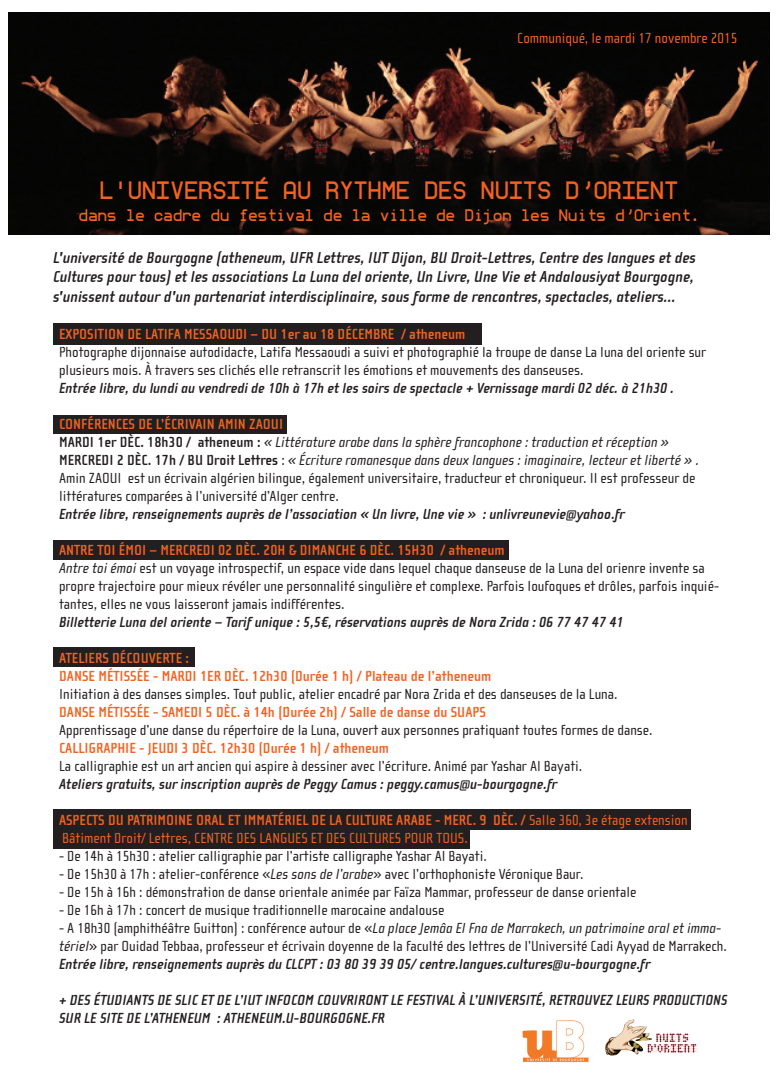
<style>
.page{position:relative;width:780px;height:1088px;background:#fff}
.page>*{position:absolute;margin:0;border:0;box-sizing:border-box;transform-origin:0 0}
.t1{font:22.5px "mono MMM5";color:#f26221;scale:.94 1}
.t2{font:italic 700 16.25px/19.5px "Cholla Sans OT";color:#231f20}
.t3{font:15px/18px "Cholla Sans OT";color:#231f20}
.t4{font:italic 700 15px "Cholla Sans OT";color:#231f20}
.t5{font:700 15px/18px "Cholla Sans OT";color:#f26221}
.t6{font:15px/18px "Cholla Sans OT";color:#f26221}
.t7{font:15px "mono MMM5";color:#f26221;scale:.94 1}
.s1{font-weight:700;color:#f26221}
.s2{font-weight:700}
.s3{font-style:italic}
.s4{font-weight:700;font-style:italic}
</style>
<div class="page">
<div style="left:53px;top:323px;width:429px;height:21px;background:#231f20"></div>
<div style="left:53px;top:415px;width:233px;height:19px;background:#231f20"></div>
<div style="left:53px;top:541px;width:455px;height:19px;background:#231f20"></div>
<div style="left:53px;top:647px;width:142px;height:19px;background:#231f20"></div>
<div style="left:53px;top:809px;width:637px;height:20px;background:#231f20"></div>
<div style="left:53px;top:829px;width:416px;height:20px;background:#231f20"></div>
<img style="left:9px;top:12px;width:760px;height:222px">
<img style="left:522px;top:1020px;width:67px;height:43px">
<img style="left:605px;top:1019px;width:93px;height:37px">
<p class="t6" style="left:517px;top:29px;width:222px">Communiqué, le mardi 17 novembre 2015</p>
<h1 class="t1" style="left:101px;top:176px;width:617px">L'UNIVERSITé AU RYTHME DES NUITS D’ORIENT</h1>
<p class="t7" style="left:80px;top:206px;width:662px">dans le cadre du festival de la ville de Dijon les Nuits d’Orient.</p>
<p class="t2" style="left:53px;top:248px;width:644px">L'université de Bourgogne (atheneum, UFR Lettres, IUT Dijon, BU Droit-Lettres, Centre des langues et des<br>Cultures pour tous) et les associations La Luna del oriente, Un Livre, Une Vie et Andalousiyat Bourgogne, s'unissent autour d'un partenariat interdisciplinaire, sous forme de rencontres, spectacles, ateliers...</p>
<p class="t5" style="left:59px;top:325px;width:408px">EXPOSITION DE LATIFA MESSAOUDI – DU 1er au 18 DÉCEMBRE / atheneum</p>
<p class="t3" style="left:59px;top:343px;width:648px">Photographe dijonnaise autodidacte, Latifa Messaoudi a suivi et photographié la troupe de danse La luna del oriente sur plusieurs mois. à travers ses clichés elle retranscrit les émotions et mouvements des danseuses.</p>
<p class="t4" style="left:59px;top:380px;width:616px">Entrée libre, du lundi au vendredi de 10h à 17h et les soirs de spectacle + Vernissage mardi 02 déc. à 21h30 .</p>
<p class="t3" style="left:59px;top:415px;width:641px"><span class="s1">CONFÉRENCES DE L’ÉCRIVAIN AMIN ZAOUI<br></span><span class="s2">MARDI 1er DÈC. 18h30 / atheneum :</span> <span class="s3">« Littérature arabe dans la sphère francophone : traduction et réception » </span><span class="s2">MERCREDI 2 DÈC. 17h / BU Droit Lettres</span> : <span class="s3">« Écriture romanesque dans deux langues : imaginaire, lecteur et liberté » .<br></span>Amin ZAOUI est un écrivain algérien bilingue, également universitaire, traducteur et chroniqueur. Il est professeur de littératures comparées à l’université d’Alger centre.</p>
<p class="t4" style="left:59px;top:506px;width:568px">Entrée libre, renseignements auprès de l’association « Un livre, Une vie » : unlivreunevie@yahoo.fr</p>
<p class="t3" style="left:59px;top:541px;width:661px"><span class="s1">ANTRE TOI ÉMOI – MERCREDI 02 DÈC. 20H &amp; DIMANCHE 6 DÈC. 15H30 / atheneum<br></span><span class="s3">Antre toi émoi</span> est un voyage introspectif, un espace vide dans lequel chaque danseuse de la Luna del orienre invente sa propre trajectoire pour mieux révéler une personnalité singulière et complexe. Parfois loufoques et drôles, parfois inquié&shy;tantes, elles ne vous laisseront jamais indifférentes.</p>
<p class="t4" style="left:59px;top:614px;width:566px">Billetterie Luna del oriente – Tarif unique : 5,5€, réservations auprès de Nora Zrida : 06 77 47 47 41</p>
<p class="t5" style="left:59px;top:649px;width:433px">ATELIERS DÉCOUVERTE :<br>DANSE MÉTISSÉE - MARDI 1ER DÈC. 12h30 (Durée 1 h) / Plateau de l’atheneum</p>
<p class="t3" style="left:59px;top:685px;width:560px">Initiation à des danses simples. Tout public, atelier encadré par Nora Zrida et des danseuses de la Luna.</p>
<p class="t5" style="left:59px;top:703px;width:428px">DANSE MÉTISSÉE - SAMEDI 5 DÈC. à 14h (Durée 2h) / Salle de danse du SUAPS</p>
<p class="t3" style="left:59px;top:721px;width:595px">Apprentissage d’une danse du répertoire de la Luna, ouvert aux personnes pratiquant toutes formes de danse.</p>
<p class="t5" style="left:59px;top:739px;width:331px">CALLIGRAPHIE - JEUDI 3 DÈC. 12h30 (Durée 1 h) / atheneum</p>
<p class="t3" style="left:59px;top:757px;width:524px">La calligraphie est un art ancien qui aspire à dessiner avec l’écriture. Animé par Yashar Al Bayati.</p>
<p class="t4" style="left:59px;top:776px;width:500px">Ateliers gratuits, sur inscription auprès de Peggy Camus : peggy.camus@u-bourgogne.fr</p>
<p class="t5" style="left:59px;top:811px;width:8px">aspects</p>
<p class="t5" style="left:108px;top:811px;width:33px">du Patrimoine</p>
<p class="t5" style="left:196px;top:811px;width:8px">oral</p>
<p class="t5" style="left:228px;top:811px;width:24px">et immatériel</p>
<p class="t5" style="left:311px;top:811px;width:42px">delaculture</p>
<p class="t5" style="left:396px;top:811px;width:8px">arabe</p>
<p class="t6" style="left:62px;top:811px;width:627px;text-indent:373px"><span class="s2">- MERC. 9 DÈC. /</span> Salle 360, 3e étage extension<br>Bâtiment Droit/ Lettres, CENTRE DES LANGUES ET DES CULTURES POUR TOUS.</p>
<p class="t3" style="left:59px;top:847px;width:429px">- De 14h à 15h30 : atelier calligraphie par l’artiste calligraphe Yashar Al Bayati.</p>
<p class="t3" style="left:59px;top:865px;width:526px">- De 15h30 à 17h : atelier-conférence «<span class="s3">Les sons de l’arabe</span>» avec l’orthophoniste Véronique Baur.</p>
<p class="t3" style="left:59px;top:883px;width:579px">- De 15h à 16h : démonstration de danse orientale animée par Faïza Mammar, professeur de danse orientale</p>
<p class="t3" style="left:59px;top:901px;width:387px">- De 16h à 17h : concert de musique traditionnelle marocaine andalouse</p>
<p class="t3" style="left:59px;top:919px;width:669px">- A 18h30 (amphithéâtre Guitton) : conférence autour de «<span class="s3">La place Jemâa El Fna de Marrakech, un patrimoine oral et imma&shy;tériel</span>» par Ouidad Tebbaa, professeur et écrivain doyenne de la faculté des lettres de l’Université Cadi Ayyad de Marrakech.<br><span class="s4">Entrée libre, renseignements auprès du CLCPT : 03 80 39 39 05/ centre.langues.cultures@u-bourgogne.fr</span></p>
<p class="t4" style="left:59px;top:992px;width:534px">+ Des étudiants de SLIC et de l’IUT Infocom couvriront le festival à l’université, retrouvez</p>
<p class="t4" style="left:616px;top:992px;width:67px">leurs product</p>
<p class="t4" style="left:701px;top:992px;width:27px">ions</p>
<p class="t4" style="left:59px;top:1010px;width:122px">sur le site de l’atheneu</p>
<p class="t4" style="left:202px;top:1010px;width:51px">m : atheneu</p>
<p class="t4" style="left:274px;top:1010px;width:113px">m.u-bourgogne.fr</p>
</div>
